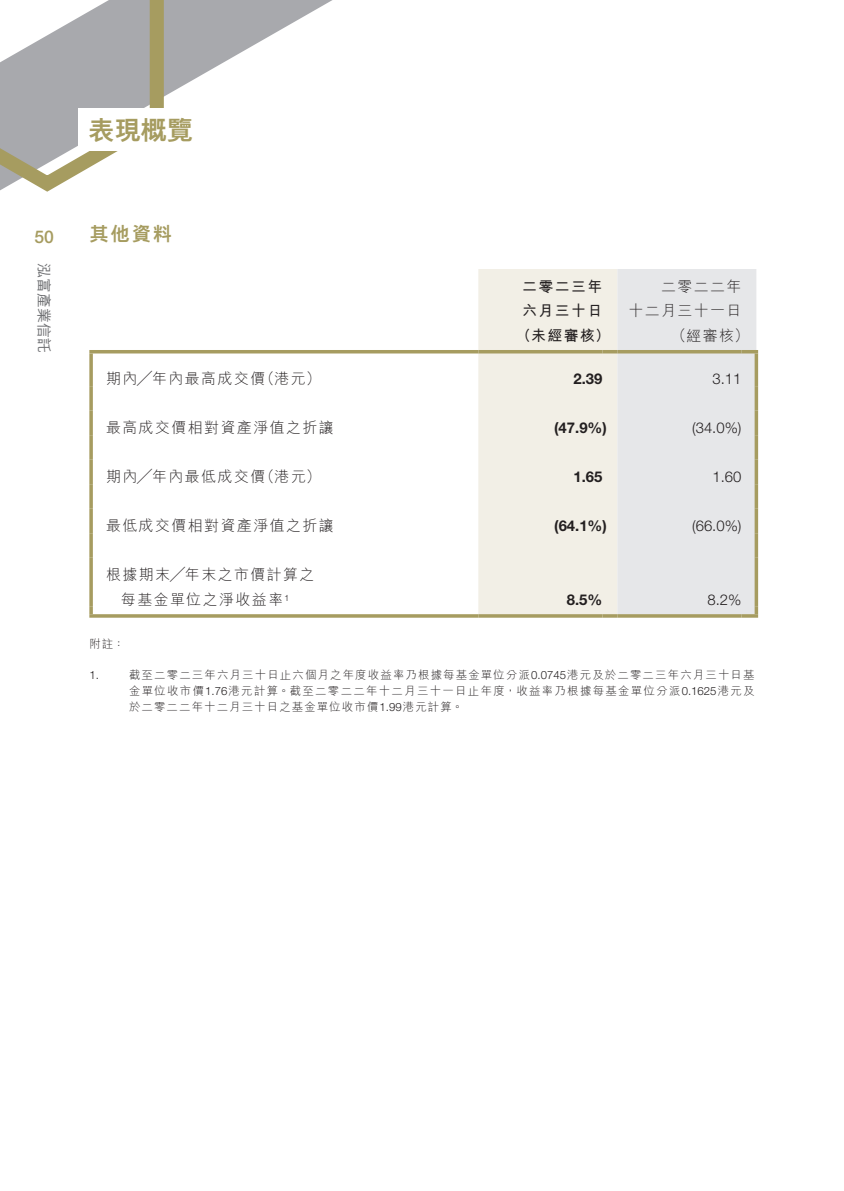
<style>
.page{position:relative;width:844px;height:1191px;background:#fff}
.page>*{position:absolute;margin:0;border:0;box-sizing:border-box;transform-origin:0 0}
.t1{font:800 26.25px "M Hei HK";color:#a69c60}
.t2{font:800 19.25px "M Hei HK";color:#a69c60}
.t3{font:500 17.5px "Helvetica Neue LT Std";color:#a69c60}
.t4{font:300 14.88px/24.5px "M Hei HK";letter-spacing:.1em;color:#231f20;text-align:right}
.t5{font:700 14.88px "Helvetica Neue LT Std";color:#231f20}
.t6{font:300 14.88px "Helvetica Neue LT Std";color:#231f20}
.t7{font:700 14.88px/24.5px "M Hei HK";letter-spacing:.1em;color:#231f20}
.t8{font:500 14.88px "M Hei HK";color:#6c6d70}
.t9{font:300 11.38px/15.8px "M Hei HK";letter-spacing:.1em;color:#231f20;text-align:justify}
.t10{font:300 11.38px "Helvetica Neue LT Std";color:#231f20}
.s1{font-family:"Helvetica Neue LT Std"}
</style>
<div class="page">
<svg style="left:171px;top:0;width:161px;height:93px"></svg>
<svg style="left:0;top:0;width:171px;height:192px"></svg>
<div style="left:78px;top:108px;width:449px;height:43px;background:#fff"></div>
<div style="left:478px;top:269px;width:139px;height:345px;background:#f2efe6"></div>
<div style="left:617px;top:269px;width:139px;height:345px;background:#e6e7e9"></div>
<hr style="left:89px;top:350px;width:389px;height:3px;background:#a69c60">
<svg style="left:89px;top:353px;width:4px;height:33px"></svg>
<hr style="left:617px;top:350px;width:124px;height:3px;background:#a69c60">
<hr style="left:741px;top:350px;width:17px;height:3px;background:#a69c60">
<svg style="left:754px;top:353px;width:4px;height:33px"></svg>
<svg style="left:89px;top:386px;width:4px;height:25px"></svg>
<svg style="left:754px;top:386px;width:4px;height:25px"></svg>
<svg style="left:89px;top:411px;width:4px;height:24px"></svg>
<svg style="left:754px;top:411px;width:4px;height:24px"></svg>
<svg style="left:89px;top:435px;width:4px;height:25px"></svg>
<svg style="left:754px;top:435px;width:4px;height:25px"></svg>
<svg style="left:89px;top:460px;width:4px;height:24px"></svg>
<svg style="left:754px;top:460px;width:4px;height:24px"></svg>
<svg style="left:89px;top:484px;width:4px;height:25px"></svg>
<svg style="left:754px;top:484px;width:4px;height:25px"></svg>
<svg style="left:89px;top:509px;width:4px;height:24px"></svg>
<svg style="left:754px;top:509px;width:4px;height:24px"></svg>
<svg style="left:89px;top:533px;width:4px;height:25px"></svg>
<svg style="left:754px;top:533px;width:4px;height:25px"></svg>
<svg style="left:89px;top:558px;width:4px;height:49px"></svg>
<svg style="left:754px;top:558px;width:4px;height:49px"></svg>
<svg style="left:89px;top:607px;width:4px;height:7px"></svg>
<svg style="left:754px;top:607px;width:4px;height:7px"></svg>
<hr style="left:89px;top:614px;width:389px;height:3px;background:#a69c60">
<hr style="left:478px;top:614px;width:124px;height:3px;background:#a69c60">
<hr style="left:602px;top:614px;width:15px;height:3px;background:#a69c60">
<hr style="left:617px;top:614px;width:124px;height:3px;background:#a69c60">
<hr style="left:741px;top:614px;width:17px;height:3px;background:#a69c60">
<hr style="left:478px;top:350px;width:124px;height:3px;background:#a69c60">
<hr style="left:602px;top:350px;width:15px;height:3px;background:#a69c60">
<h3 class="t3" style="left:35px;top:226px;width:21px">50</h3>
<h3 class="t8" style="left:55px;top:263px;width:91px;rotate:90deg">泓富產業信託</h3>
<h1 class="t1" style="left:88px;top:117px;width:107px">表現概覽</h1>
<h2 class="t2" style="left:89px;top:224px;width:84px">其他資料</h2>
<h3 class="t7" style="left:522px;top:273px;width:82px">二零二三年六月三十日</h3>
<h3 class="t4" style="left:628px;top:274px;width:115px">二零二二年<br>十二月三十一日</h3>
<h3 class="t7" style="left:516px;top:322px;width:95px">（未經審核）</h3>
<h3 class="t4" style="left:671px;top:323px;width:79px">（經審核）</h3>
<h3 class="t4" style="left:106px;top:366px;width:216px">期內╱年內最高成交價（港元）</h3>
<h3 class="t5" style="left:573px;top:370px;width:30px">2.39</h3>
<h3 class="t6" style="left:712px;top:370px;width:30px">3.11</h3>
<h3 class="t4" style="left:106px;top:415px;width:229px">最高成交價相對資產淨值之折讓</h3>
<h3 class="t5" style="left:554px;top:419px;width:54px">(47.9%)</h3>
<h3 class="t6" style="left:692px;top:419px;width:51px">(34.0%)</h3>
<h3 class="t4" style="left:106px;top:464px;width:216px">期內╱年內最低成交價（港元）</h3>
<h3 class="t5" style="left:573px;top:468px;width:30px">1.65</h3>
<h3 class="t6" style="left:712px;top:468px;width:30px">1.60</h3>
<h3 class="t4" style="left:106px;top:513px;width:229px">最低成交價相對資產淨值之折讓</h3>
<h3 class="t5" style="left:554px;top:517px;width:54px">(64.1%)</h3>
<h3 class="t6" style="left:692px;top:517px;width:51px">(66.0%)</h3>
<h3 class="t4" style="left:121px;top:562px;width:195px;text-align:left;text-indent:-15px">根據期末╱年末之市價計算之每基金單位之淨收益率<sup>1</sup></h3>
<h3 class="t5" style="left:566px;top:590px;width:37px">8.5%</h3>
<h3 class="t6" style="left:707px;top:590px;width:35px">8.2%</h3>
<p class="t9" style="left:89px;top:635px;width:37px">附註：</p>
<p class="t10" style="left:89px;top:668px;width:11px">1.</p>
<p class="t9" style="left:129px;top:667px;width:627px">截至二零二三年六月三十日止六個月之年度收益率乃根據每基金單位分派<span class="s1">0.0745</span>港元及於二零二三年六月三十日基金單位收市價<span class="s1">1.76</span>港元計算。截至二零二二年十二月三十一日止年度，收益率乃根據每基金單位分派<span class="s1">0.1625</span>港元及於二零二二年十二月三十日之基金單位收市價<span class="s1">1.99</span>港元計算。</p>
</div>
